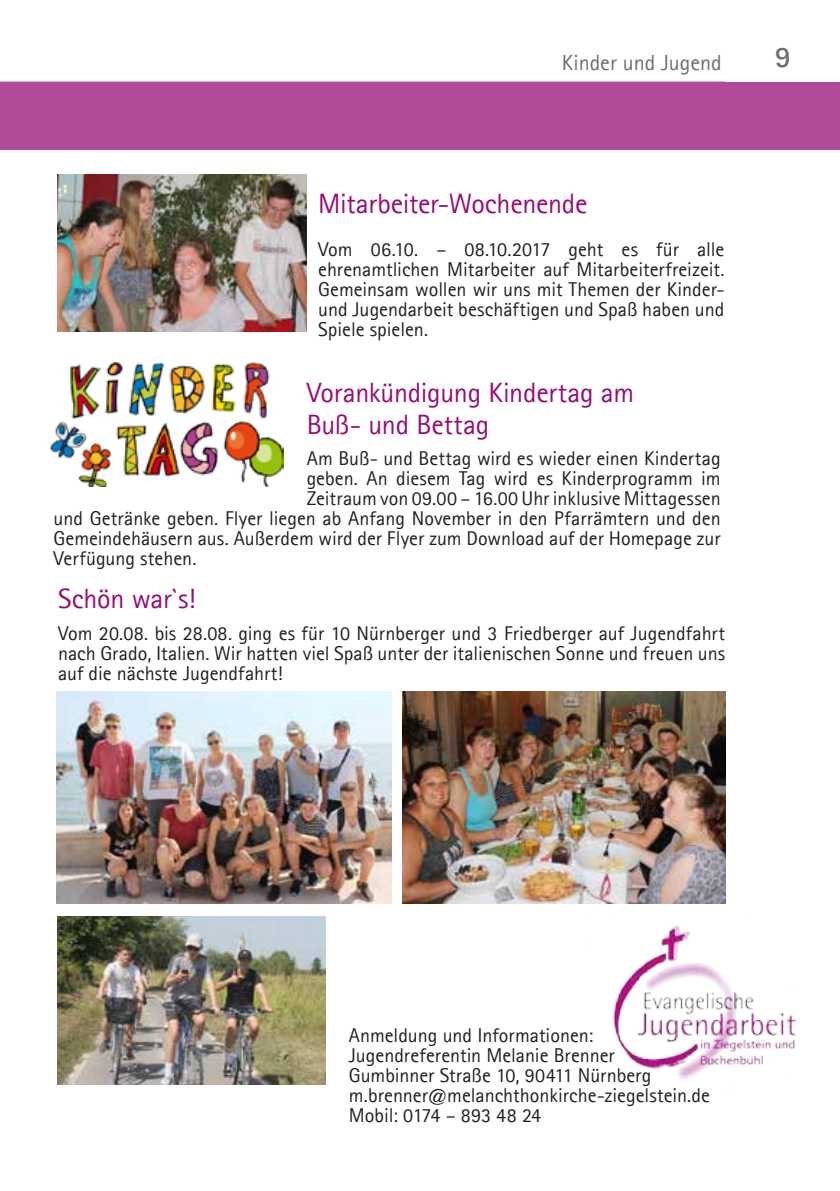
<style>
.page{position:relative;width:840px;height:1191px;background:#fff}
.page>*{position:absolute;margin:0;border:0;box-sizing:border-box;transform-origin:0 0}
.t1{font:700 30px "Agfa Rotis Sans Serif";color:#6d6e71}
.t2{font:28px/32px "Agfa Rotis Sans Serif";letter-spacing:-.01em;color:#960e76}
.t3{font:22px "Agfa Rotis Sans Serif";color:#6d6e71}
.t4{font:20px/20px "Agfa Rotis Sans Serif";color:#231f20;text-align:justify}
</style>
<div class="page">
<div style="left:0;top:82px;width:839px;height:68px;background:#b14a98"></div>
<img style="left:613px;top:925px;width:183px;height:154px">
<img style="left:58px;top:174px;width:249px;height:158px">
<img style="left:51px;top:363px;width:233px;height:123px">
<img style="left:57px;top:916px;width:268px;height:168px">
<img style="left:403px;top:692px;width:321px;height:211px">
<img style="left:57px;top:692px;width:334px;height:211px">
<p class="t3" style="left:561px;top:50px;width:161px">Kinder und Jugend</p>
<h1 class="t1" style="left:774px;top:38px;width:18px">9</h1>
<h2 class="t2" style="left:318px;top:187px;width:271px">Mitarbeiter-Wochenende</h2>
<p class="t4" style="left:318px;top:239px;width:407px">Vom 06.10. – 08.10.2017 geht es für alle ehrenamtlichen Mitarbeiter auf Mitarbeiterfreizeit.<br>Gemeinsam wollen wir uns mit Themen der Kinder&shy;und Jugendarbeit beschäftigen und Spaß haben und Spiele spielen.</p>
<h2 class="t2" style="left:306px;top:376px;width:329px">Vorankündigung Kindertag am<br>Buß- und Bettag</h2>
<p class="t4" style="left:306px;top:448px;width:415px">Am Buß- und Bettag wird es wieder einen Kindertag</p>
<p class="t4" style="left:306px;top:468px;width:415px">geben. An diesem Tag wird es Kinderprogramm im</p>
<p class="t4" style="left:306px;top:488px;width:415px">Zeitraum von 09.00 – 16.00 Uhr inklusive Mittagessen</p>
<p class="t4" style="left:54px;top:508px;width:668px">und Getränke geben. Flyer liegen ab Anfang November in den Pfarrämtern und den</p>
<p class="t4" style="left:54px;top:528px;width:668px">Gemeindehäusern aus. Außerdem wird der Flyer zum Download auf der Homepage zur</p>
<p class="t4" style="left:54px;top:548px;width:144px">Verfügung stehen.</p>
<h2 class="t2" style="left:58px;top:582px;width:139px">Schön war`s!</h2>
<p class="t4" style="left:58px;top:622px;width:668px">Vom 20.08. bis 28.08. ging es für 10 Nürnberger und 3 Friedberger auf Jugendfahrt nach Grado, Italien. Wir hatten viel Spaß unter der italienischen Sonne und freuen uns auf die nächste Jugendfahrt!</p>
<p class="t4" style="left:348px;top:1025px;width:362px;text-align:left">Anmeldung und Informationen:<br>Jugendreferentin Melanie Brenner<br>Gumbinner Straße 10, 90411 Nürnberg m.brenner@melanchthonkirche-ziegelstein.de Mobil: 0174 – 893 48 24</p>
</div>
